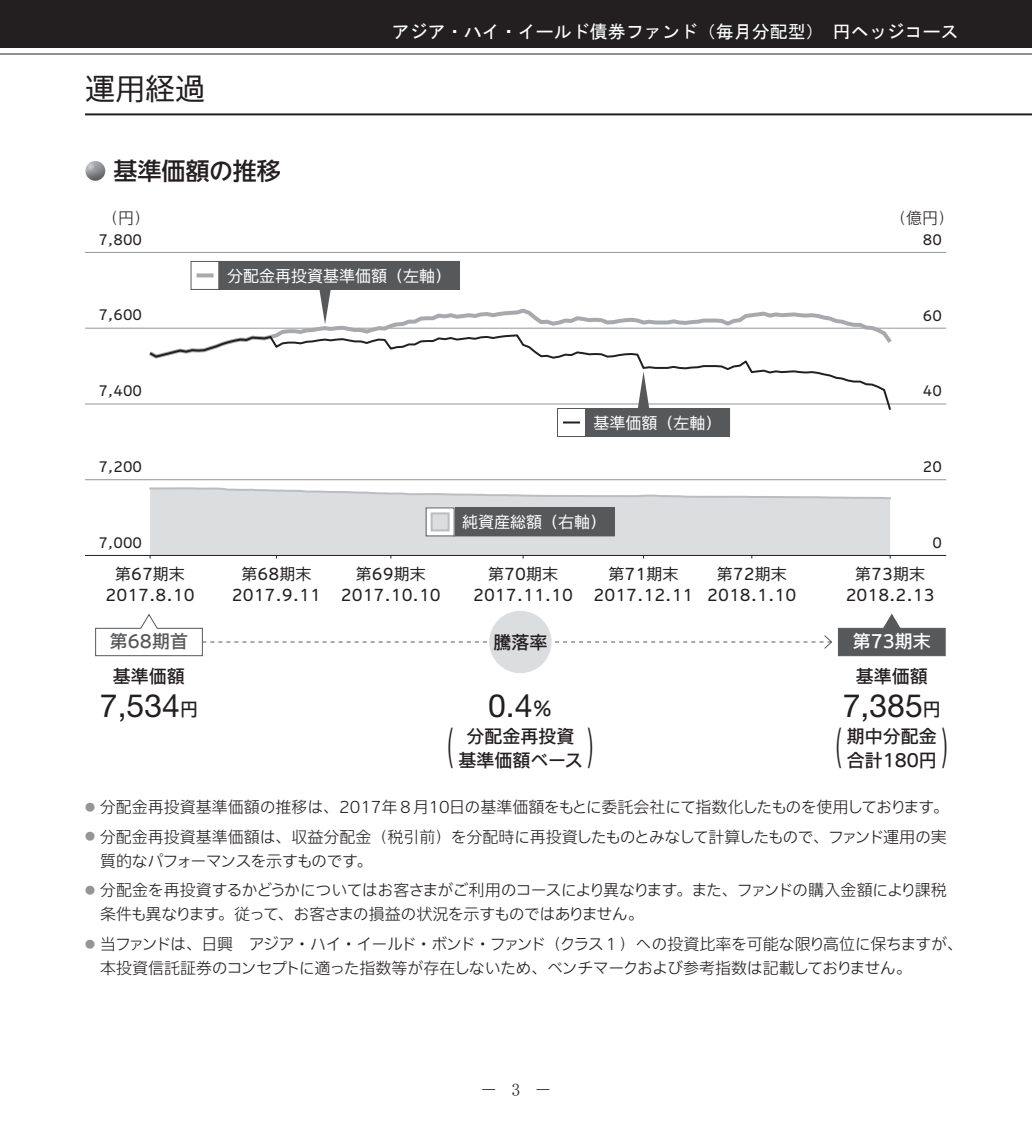
<style>
.page{position:relative;width:1032px;height:1134px;background:#fff}
.page>*{position:absolute;margin:0;border:0;box-sizing:border-box;transform-origin:0 0}
.t1{font:45px "Iwa UCDA Goth Std Th 90 msp RKSJ H";color:#231f20;scale:.4 1}
.t2{font:32px "Helvetica Neue LT Std";color:#231f20}
.t3{font:30px "Iwa UCDA Goth Std R2 90 msp RKSJ H";color:#231f20}
.t4{font:24px "UD Shin Go NT Pr 6 Medium 90 msp RKSJ H";color:#231f20}
.t5{font:18px/24px "Iwa UCDA Goth Std Md 90 msp RKSJ H";color:#231f20;text-align:center}
.t6{font:18px "MS Gothic";color:#fff}
.t7{font:18px "MS Mincho";color:#231f20}
.t8{font:18px "Iwa UCDA Goth Std Md 90 msp RKSJ H";color:#57585a}
.t9{font:18px "Iwa UCDA Goth Std Md 90 msp RKSJ H";color:#fff}
.t10{font:16px/24px "Iwa UCDA Goth Std Lt 90 msp RKSJ H";letter-spacing:-.03em;color:#231f20}
.t11{font:16px/21px "Iwa UCDA Goth Std Th 90 msp RKSJ H";color:#231f20;text-align:center}
.t12{font:16px/24px "Iwa UCDA Goth Std Lt 90 msp RKSJ H";letter-spacing:-.05em;color:#231f20}
.t13{font:16px "Iwa UCDA Goth Std Lt 90 msp RKSJ H";letter-spacing:-.01em;color:#231f20}
.t14{font:16px "Iwa UCDA Goth Std Th 90 msp RKSJ H";color:#fff}
.t15{font:14px "Iwa UCDA Goth Std Th 90 msp RKSJ H";color:#231f20}
.s1{font-family:"Iwa UCDA Goth Std Md 90 msp RKSJ H";font-size:18px}
.s2{font-family:"Iwa UCDA Goth Std Md 90 msp RKSJ H";font-size:20px}
.s3{font-size:10px;color:#939598}
</style>
<div class="page">
<div style="left:0;top:0;width:1032px;height:48px;background:#231f20"></div>
<hr style="left:0;top:53px;width:1032px;height:1px;background:#231f20">
<img style="left:85px;top:161px;width:20px;height:20px">
<svg style="left:88px;top:164px;width:6px;height:5px"></svg>
<hr style="left:85px;top:479px;width:861px;height:1px;background:#939598">
<hr style="left:85px;top:404px;width:861px;height:1px;background:#939598">
<hr style="left:85px;top:328px;width:861px;height:1px;background:#939598">
<hr style="left:85px;top:252px;width:861px;height:1px;background:#939598">
<div style="left:150px;top:500px;width:740px;height:55px;background:#dcdddf"></div>
<svg style="left:149px;top:487px;width:742px;height:13px"></svg>
<svg style="left:147px;top:361px;width:745px;height:49px"></svg>
<hr style="left:85px;top:555px;width:861px;height:1px;background:#231f20">
<svg style="left:636px;top:371px;width:15px;height:37px"></svg>
<div style="left:557px;top:408px;width:29px;height:29px;border:1px solid #57585a"></div>
<div style="left:585px;top:408px;width:144px;height:28px;background:#57585a"></div>
<div style="left:585px;top:408px;width:145px;height:29px;border:1px solid #57585a"></div>
<svg style="left:563px;top:421px;width:17px;height:2px"></svg>
<svg style="left:145px;top:279px;width:751px;height:82px"></svg>
<div style="left:191px;top:261px;width:28px;height:28px;background:#fff"></div>
<div style="left:191px;top:261px;width:29px;height:29px;border:1px solid #57585a"></div>
<div style="left:219px;top:261px;width:240px;height:28px;background:#57585a"></div>
<div style="left:219px;top:261px;width:241px;height:29px;border:1px solid #57585a"></div>
<svg style="left:197px;top:273px;width:17px;height:4px"></svg>
<div style="left:454px;top:508px;width:160px;height:28px;background:#57585a"></div>
<div style="left:454px;top:507px;width:161px;height:29px;border:1px solid #57585a"></div>
<div style="left:426px;top:508px;width:28px;height:28px;background:#fff"></div>
<div style="left:426px;top:507px;width:29px;height:29px;border:1px solid #57585a"></div>
<div style="left:432px;top:513px;width:17px;height:17px;background:#dcdddf"></div>
<div style="left:431px;top:512px;width:19px;height:19px;border:2px solid #bcbdc0"></div>
<svg style="left:95px;top:613px;width:851px;height:44px"></svg>
<div style="left:489px;top:611px;width:62px;height:62px;background:#dcdddf;border-radius:50%"></div>
<hr style="left:85px;top:113px;width:947px;height:2px;background:#231f20">
<h3 class="t3" style="left:85px;top:78px;width:122px">運用経過</h3>
<h3 class="t4" style="left:113px;top:162px;width:169px">基準価額の推移</h3>
<p class="t10" style="left:102px;top:208px;width:49px">（円）</p>
<p class="t15" style="left:98px;top:234px;width:45px">7,800</p>
<p class="t6" style="left:392px;top:23px;width:568px">アジア・ハイ・イールド債券ファンド（毎月分配型） 円ヘッジコース</p>
<p class="t10" style="left:890px;top:208px;width:65px">（億円）</p>
<p class="t15" style="left:923px;top:234px;width:21px">80</p>
<p class="t14" style="left:227px;top:269px;width:225px">分配金再投資基準価額（左軸）</p>
<p class="t15" style="left:98px;top:310px;width:45px">7,600</p>
<p class="t15" style="left:923px;top:310px;width:21px">60</p>
<p class="t15" style="left:98px;top:386px;width:45px">7,400</p>
<p class="t15" style="left:923px;top:386px;width:21px">40</p>
<p class="t14" style="left:593px;top:416px;width:129px">基準価額（左軸）</p>
<p class="t15" style="left:98px;top:461px;width:45px">7,200</p>
<p class="t15" style="left:923px;top:461px;width:21px">20</p>
<p class="t14" style="left:462px;top:516px;width:145px">純資産総額（右軸）</p>
<p class="t15" style="left:98px;top:537px;width:45px">7,000</p>
<p class="t15" style="left:932px;top:537px;width:11px">0</p>
<p class="t11" style="left:106px;top:565px;width:90px">第67期末<br>2017.8.10</p>
<p class="t11" style="left:232px;top:565px;width:90px">第68期末<br>2017.9.11</p>
<p class="t11" style="left:341px;top:565px;width:101px">第69期末<br>2017.10.10</p>
<p class="t11" style="left:473px;top:565px;width:101px">第70期末<br>2017.11.10</p>
<p class="t11" style="left:593px;top:565px;width:101px">第71期末<br>2017.12.11</p>
<p class="t11" style="left:707px;top:565px;width:90px">第72期末<br>2018.1.10</p>
<p class="t11" style="left:846px;top:565px;width:90px">第73期末<br>2018.2.13</p>
<p class="t8" style="left:110px;top:635px;width:80px">第68期首</p>
<p class="t5" style="left:493px;top:632px;width:55px">騰落率</p>
<p class="t9" style="left:853px;top:635px;width:80px">第73期末</p>
<p class="t5" style="left:113px;top:667px;width:73px">基準価額</p>
<p class="t5" style="left:856px;top:667px;width:73px">基準価額</p>
<h2 class="t2" style="left:100px;top:687px;width:100px">7,534<span class="s1">円</span></h2>
<h2 class="t2" style="left:488px;top:687px;width:66px">0.4<span class="s2">％</span></h2>
<h2 class="t2" style="left:843px;top:687px;width:100px">7,385<span class="s1">円</span></h2>
<h1 class="t1" style="left:447px;top:731px;width:20px">(</h1>
<h1 class="t1" style="left:587px;top:731px;width:19px">)</h1>
<p class="t5" style="left:459px;top:726px;width:126px">分配金再投資基準価額ベース</p>
<h1 class="t1" style="left:835px;top:731px;width:20px">(</h1>
<h1 class="t1" style="left:941px;top:731px;width:19px">)</h1>
<p class="t5" style="left:847px;top:726px;width:92px;text-align:left">期中分配金合計180円</p>
<p class="t13" style="left:85px;top:801px;width:865px"><span class="s3">●</span> 分配金再投資基準価額の推移は、2017年８月10日の基準価額をもとに委託会社にて指数化したものを使用しております。</p>
<p class="t10" style="left:100px;top:827px;width:848px;text-indent:-15px"><span class="s3">●</span> 分配金再投資基準価額は、収益分配金（税引前）を分配時に再投資したものとみなして計算したもので、ファンド運用の実質的なパフォーマンスを示すものです。</p>
<p class="t12" style="left:100px;top:880px;width:848px;text-indent:-15px"><span class="s3">●</span> 分配金を再投資するかどうかについてはお客さまがご利用のコースにより異なります。また、ファンドの購入金額により課税条件も異なります。従って、お客さまの損益の状況を示すものではありません。</p>
<p class="t10" style="left:100px;top:934px;width:864px;text-indent:-15px"><span class="s3">●</span> 当ファンドは、日興　アジア・ハイ・イールド・ボンド・ファンド（クラス１）への投資比率を可能な限り高位に保ちますが、本投資信託証券のコンセプトに適った指数等が存在しないため、ベンチマークおよび参考指数は記載しておりません。</p>
<p class="t7" style="left:511px;top:1081px;width:10px">3</p>
<p class="t7" style="left:480px;top:1081px;width:73px">－　　－</p>
</div>
